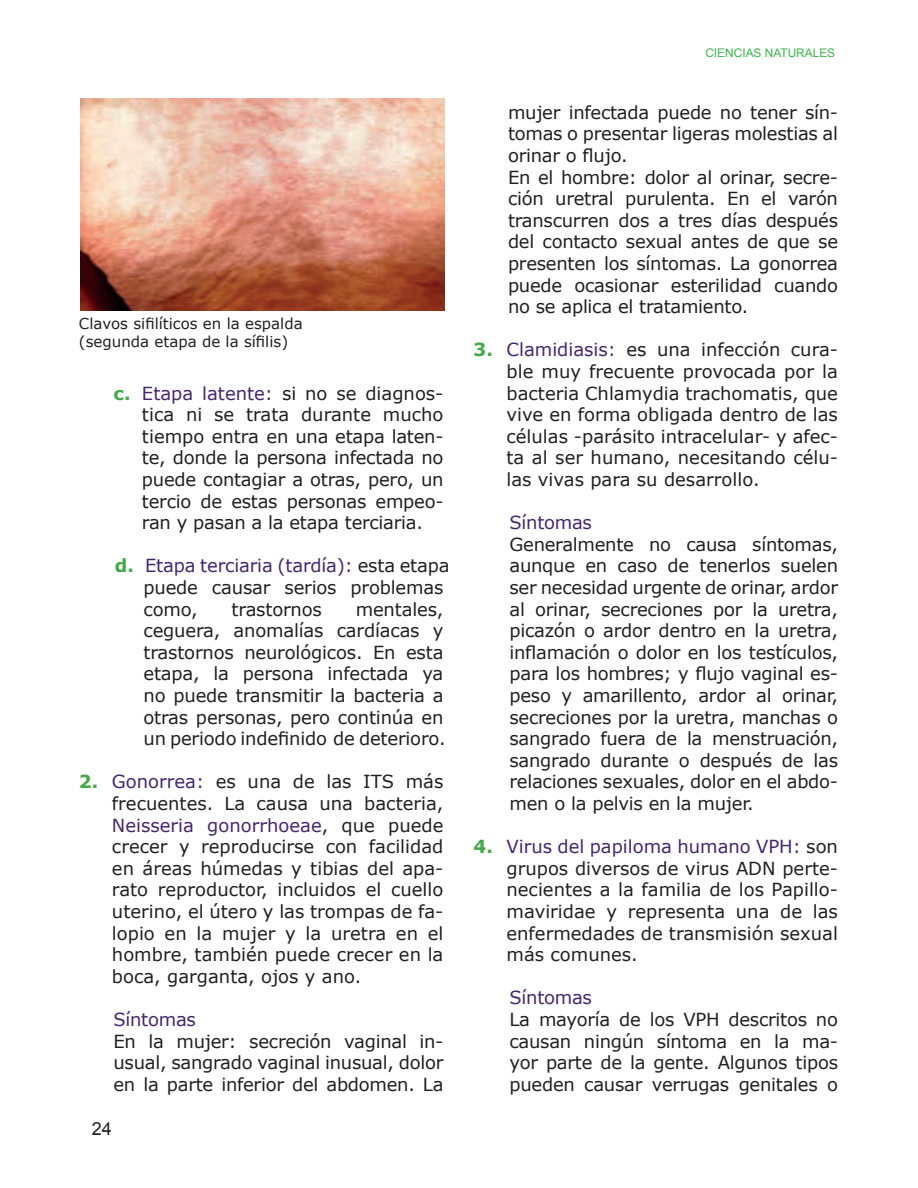
<style>
.page{position:relative;width:918px;height:1188px;background:#fff}
.page>*{position:absolute;margin:0;border:0;box-sizing:border-box;transform-origin:0 0}
.t1{font:18px/21.6px "Verdana";letter-spacing:-.015em;color:#231f20;text-align:justify}
.t2{font:18px "Verdana";letter-spacing:-.015em;color:#45266f}
.t3{font:700 18px "Verdana";color:#42a848}
.t4{font:18px "Arial";color:#231f20}
.t5{font:15px/18px "Verdana";color:#231f20}
.t6{font:11.85px "Arial";color:#3ab54a}
.s1{color:#45266f}
.s2{font-weight:700;color:#42a848}
</style>
<div class="page">
<img style="left:81px;top:98px;width:364px;height:213px">
<p class="t5" style="left:79px;top:315px;width:225px">Clavos sifilíticos en la espalda (segunda etapa de la sífilis)</p>
<p class="t1" style="left:142px;top:383px;width:303px"><span class="s1">Etapa latente:</span> si no se diagnos&shy;tica ni se trata durante mucho tiempo entra en una etapa laten&shy;te, donde la persona infectada no puede contagiar a otras, pero, un tercio de estas personas empeo&shy;ran y pasan a la etapa terciaria.</p>
<p class="t1" style="left:143px;top:556px;width:308px;text-align:left;text-indent:-28px"><span class="s2">d.</span> <span class="s1">Etapa terciaria (tardía):</span> esta etapa puede causar serios problemas como,</p>
<p class="t3" style="left:114px;top:383px;width:19px">c.</p>
<p class="t1" style="left:143px;top:599px;width:304px;text-align:left;text-indent:212px">mentales, ceguera, anomalías cardíacas y trastornos neurológicos. En esta etapa, la persona infectada ya no puede transmitir la bacteria a otras personas, pero continúa en un periodo indefinido de deterioro.</p>
<p class="t1" style="left:112px;top:772px;width:333px;text-indent:-33px"><span class="s2">2.</span> <span class="s1">Gonorrea:</span> es una de las ITS más frecuentes. La causa una bacteria, <span class="s1">Neisseria gonorrhoeae</span>, que puede crecer y reproducirse con facilidad en áreas húmedas y tibias del apa&shy;rato reproductor, incluidos el cuello uterino, el útero y las trompas de fa&shy;lopio en la mujer y la uretra en el hombre, también puede crecer en la boca, garganta, ojos y ano.</p>
<p class="t2" style="left:113px;top:1011px;width:84px">Síntomas</p>
<p class="t1" style="left:113px;top:1031px;width:332px">En la mujer: secreción vaginal in&shy;usual, sangrado vaginal inusual, dolor en la parte inferior del abdomen. La</p>
<p class="t1" style="left:232px;top:599px;width:92px">trastornos</p>
<p class="t4" style="left:92px;top:1122px;width:22px">24</p>
<p class="t6" style="left:705px;top:46px;width:131px">CIENCIAS NATURALES</p>
<p class="t1" style="left:508px;top:102px;width:332px;text-align:left">mujer infectada puede no tener sín&shy;tomas o presentar ligeras molestias al orinar o flujo.<br>En el hombre: dolor al orinar, secre&shy;ción uretral purulenta. En el varón transcurren dos a tres días después del contacto sexual antes de que se presenten los síntomas. La gonorrea puede ocasionar esterilidad cuando no se aplica el tratamiento.</p>
<p class="t1" style="left:507px;top:340px;width:333px;text-indent:-33px"><span class="s2">3.</span> <span class="s1">Clamidiasis:</span> es una infección cura&shy;ble muy frecuente provocada por la bacteria Chlamydia trachomatis, que vive en forma obligada dentro de las células -parásito intracelular- y afec&shy;ta al ser humano, necesitando célu&shy;las vivas para su desarrollo.</p>
<p class="t2" style="left:510px;top:514px;width:84px">Síntomas</p>
<p class="t1" style="left:510px;top:534px;width:330px">Generalmente no causa síntomas, aunque en caso de tenerlos suelen ser necesidad urgente de orinar, ardor al orinar, secreciones por la uretra, picazón o ardor dentro en la uretra, inflamación o dolor en los testículos, para los hombres; y flujo vaginal es&shy;peso y amarillento, ardor al orinar, secreciones por la uretra, manchas o sangrado fuera de la menstruación, sangrado durante o después de las relaciones sexuales, dolor en el abdo&shy;men o la pelvis en la mujer.</p>
<p class="t1" style="left:507px;top:837px;width:333px;text-indent:-33px"><span class="s2">4.</span> <span class="s1">Virus del papiloma humano VPH:</span> son grupos diversos de virus ADN perte&shy;necientes a la familia de los Papillo&shy;maviridae y representa una de las enfermedades de transmisión sexual más comunes.</p>
<p class="t2" style="left:510px;top:990px;width:84px">Síntomas</p>
<p class="t1" style="left:510px;top:1010px;width:330px">La mayoría de los VPH descritos no causan ningún síntoma en la ma&shy;yor parte de la gente. Algunos tipos pueden causar verrugas genitales o</p>
</div>
